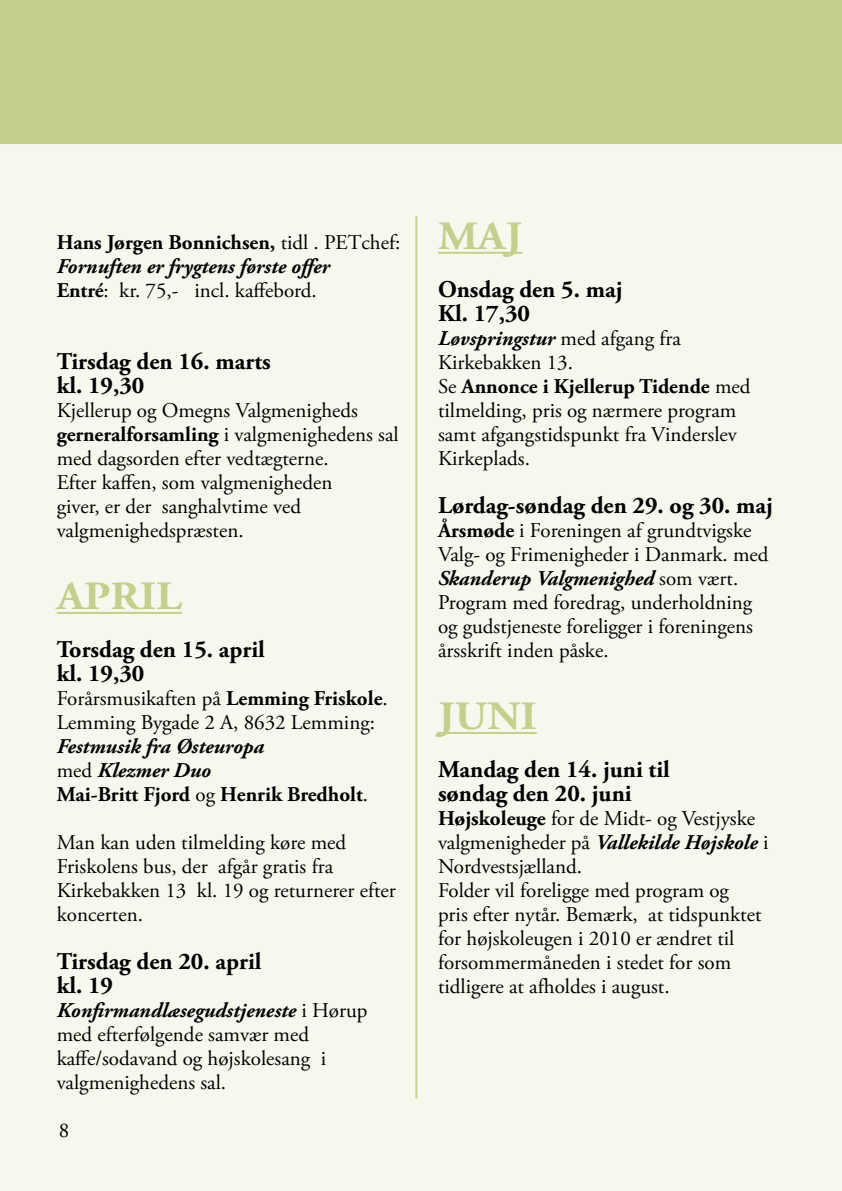
<style>
.page{position:relative;width:842px;height:1191px;background:#f6f8ee}
.page>*{position:absolute;margin:0;border:0;box-sizing:border-box;transform-origin:0 0}
.t1{font:700 40px "Adobe Garamond Pro";color:#c3cf8c;scale:1.1 1}
.t2{font:700 24px/24px "Adobe Garamond Pro";color:#000}
.t3{font:21px/24px "Adobe Garamond Pro";color:#000}
.t4{font:italic 700 21px/24px "Adobe Garamond Pro";color:#000}
.s1{font-weight:700}
.s2{font-weight:700;font-style:italic}
.s3{font-weight:400;font-style:normal}
.s4{font-style:normal}
</style>
<div class="page">
<div style="left:0;top:0;width:842px;height:144px;background:#c3cf8c"></div>
<hr style="left:57px;top:612px;width:125px;height:2px;background:#c3cf8c">
<hr style="left:438px;top:252px;width:84px;height:2px;background:#c3cf8c">
<hr style="left:438px;top:732px;width:99px;height:2px;background:#c3cf8c">
<hr style="left:415px;top:216px;width:2px;height:882px;background:#c3cf8c">
<p class="t3" style="left:57px;top:231px;width:345px"><span class="s1">Hans Jørgen Bonnichsen,</span> tidl . PETchef:<br><span class="s2">Fornuften er frygtens første offer<br></span><span class="s1">Entré</span>: kr. 75,- incl. kaffebord.</p>
<p class="t2" style="left:57px;top:350px;width:216px">Tirsdag den 16. marts kl. 19,30</p>
<p class="t3" style="left:57px;top:399px;width:343px">Kjellerup og Omegns Valgmenigheds <span class="s1">gerneralforsamling</span> i valgmenighedens sal med dagsorden efter vedtægterne.<br>Efter kaffen, som valgmenigheden<br>giver, er der sanghalvtime ved valgmenighedspræsten.</p>
<h1 class="t1" style="left:57px;top:573px;width:115px">APRIL</h1>
<p class="t2" style="left:57px;top:638px;width:210px">Torsdag den 15. april kl. 19,30</p>
<p class="t3" style="left:57px;top:687px;width:333px">Forårsmusikaften på <span class="s1">Lemming Friskole</span>.<br>Lemming Bygade 2 A, 8632 Lemming:</p>
<p class="t4" style="left:57px;top:734px;width:313px">Festmusik fra Østeuropa<br><span class="s3">med</span> Klezmer Duo<br><span class="s4">Mai-Britt Fjord</span> <span class="s3">og</span> <span class="s4">Henrik Bredholt</span><span class="s3">.</span></p>
<p class="t3" style="left:57px;top:831px;width:341px">Man kan uden tilmelding køre med<br>Friskolens bus, der afgår gratis fra<br>Kirkebakken 13 kl. 19 og returnerer efter koncerten.</p>
<p class="t2" style="left:57px;top:950px;width:206px">Tirsdag den 20. april kl. 19</p>
<p class="t3" style="left:57px;top:999px;width:312px"><span class="s2">Konfirmandlæsegudstjeneste</span> i Hørup med efterfølgende samvær med kaffe/sodavand og højskolesang i valgmenighedens sal.</p>
<p class="t3" style="left:59px;top:1119px;width:12px">8</p>
<h1 class="t1" style="left:438px;top:213px;width:78px">MAJ</h1>
<p class="t2" style="left:438px;top:278px;width:186px">Onsdag den 5. maj<br>Kl. 17,30</p>
<p class="t3" style="left:438px;top:327px;width:314px"><span class="s2">Løvspringstur</span> med afgang fra<br>Kirkebakken 13.<br>Se <span class="s1">Annonce i Kjellerup Tidende</span> med tilmelding, pris og nærmere program samt afgangstidspunkt fra Vinderslev<br>Kirkeplads.</p>
<p class="t2" style="left:438px;top:494px;width:336px">Lørdag-søndag den 29. og 30. maj</p>
<p class="t3" style="left:438px;top:519px;width:332px"><span class="s1">Årsmøde</span> i Foreningen af grundtvigske Valg- og Frimenigheder i Danmark. med <span class="s2">Skanderup Valgmenighed</span> som vært.<br>Program med foredrag, underholdning og gudstjeneste foreligger i foreningens årsskrift inden påske.</p>
<h1 class="t1" style="left:438px;top:693px;width:91px">JUNI</h1>
<p class="t2" style="left:438px;top:758px;width:233px">Mandag den 14. juni til søndag den 20. juni</p>
<p class="t3" style="left:438px;top:807px;width:332px"><span class="s1">Højskoleuge</span> for de Midt- og Vestjyske valgmenigheder på <span class="s2">Vallekilde Højskole</span> i Nordvestsjælland.<br>Folder vil foreligge med program og<br>pris efter nytår. Bemærk, at tidspunktet for højskoleugen i 2010 er ændret til forsommermåneden i stedet for som tidligere at afholdes i august.</p>
</div>
